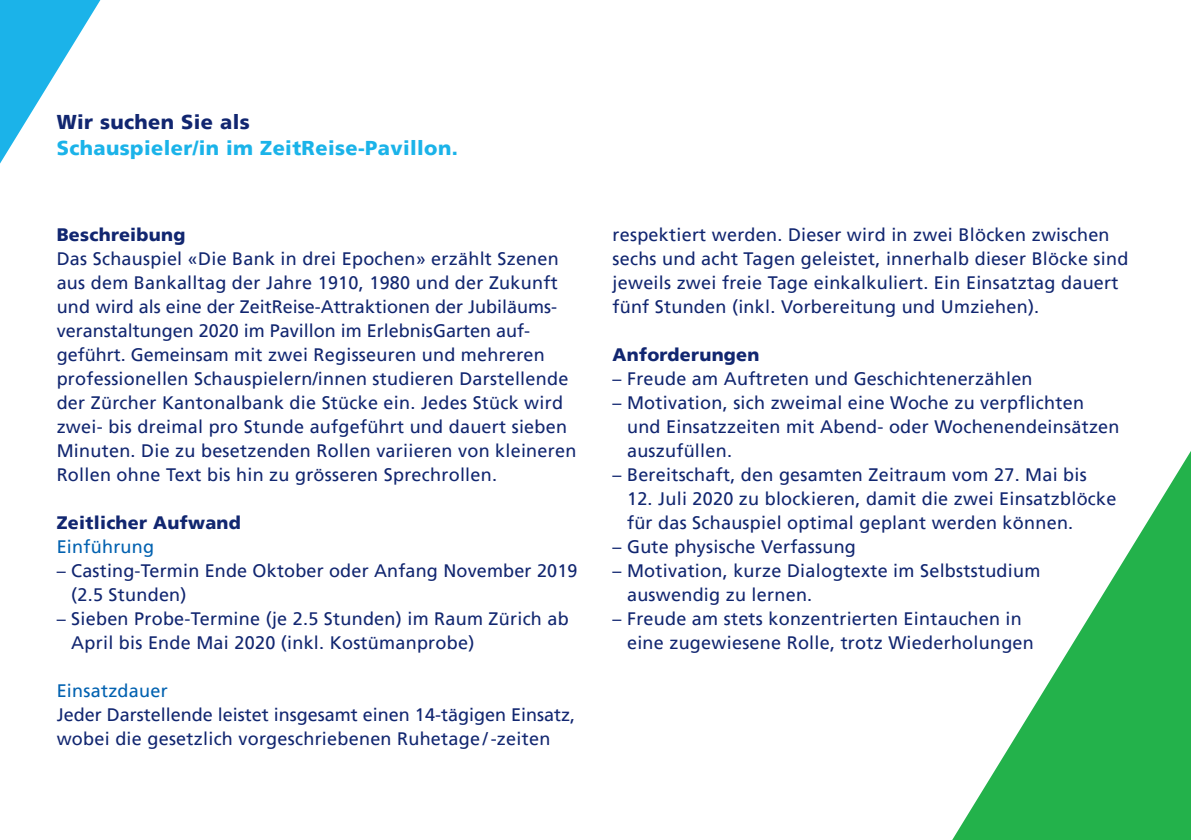
<style>
.page{position:relative;width:1191px;height:840px;background:#fff}
.page>*{position:absolute;margin:0;border:0;box-sizing:border-box;transform-origin:0 0}
.t1{font:900 20px "Frutigerfor ZKB";letter-spacing:.02em;color:#1bb3e9}
.t2{font:900 20px "Frutigerfor ZKB";letter-spacing:.02em;color:#112670}
.t3{font:18px/24px "Frutigerfor ZKB";letter-spacing:.015em;color:#112670}
.t4{font:900 18px "Frutigerfor ZKB";letter-spacing:.015em;color:#112670}
.t5{font:18px "Frutigerfor ZKB";letter-spacing:.015em;color:#0161b0}
</style>
<div class="page">
<svg style="left:953px;top:451px;width:238px;height:388px"></svg>
<svg style="left:0;top:0;width:100px;height:163px"></svg>
<p class="t2" style="left:57px;top:109px;width:194px">Wir suchen Sie als</p>
<p class="t1" style="left:57px;top:135px;width:403px">Schauspieler/in im ZeitReise-Pavillon.</p>
<p class="t4" style="left:57px;top:223px;width:130px">Beschreibung</p>
<p class="t3" style="left:57px;top:246px;width:521px">Das Schauspiel «Die Bank in drei Epochen» erzählt Szenen aus dem Bankalltag der Jahre 1910, 1980 und der Zukunft und wird als eine der ZeitReise-Attraktionen der Jubiläums&shy;veranstaltungen 2020 im Pavillon im ErlebnisGarten auf&shy;geführt. Gemeinsam mit zwei Regisseuren und mehreren professionellen Schauspielern/innen studieren Darstellende der Zürcher Kantonalbank die Stücke ein. Jedes Stück wird zwei- bis dreimal pro Stunde aufgeführt und dauert sieben Minuten. Die zu besetzenden Rollen variieren von kleineren Rollen ohne Text bis hin zu grösseren Sprechrollen.</p>
<p class="t4" style="left:57px;top:511px;width:186px">Zeitlicher Aufwand</p>
<p class="t5" style="left:57px;top:535px;width:99px">Einführung</p>
<p class="t3" style="left:71px;top:558px;width:508px;text-indent:-15px">– Casting-Termin Ende Oktober oder Anfang November 2019 (2.5 Stunden)</p>
<p class="t3" style="left:71px;top:606px;width:499px;text-indent:-15px">– Sieben Probe-Termine (je 2.5 Stunden) im Raum Zürich ab<br>April bis Ende Mai 2020 (inkl. Kostümanprobe)</p>
<p class="t5" style="left:57px;top:679px;width:113px">Einsatzdauer</p>
<p class="t3" style="left:57px;top:702px;width:520px">Jeder Darstellende leistet insgesamt einen 14-tägigen Einsatz, wobei die gesetzlich vorgeschriebenen Ruhetage /-zeiten</p>
<p class="t3" style="left:612px;top:222px;width:498px">respektiert werden. Dieser wird in zwei Blöcken zwischen</p>
<p class="t3" style="left:612px;top:246px;width:517px">sechs und acht Tagen geleistet, innerhalb dieser Blöcke sind jeweils zwei freie Tage einkalkuliert. Ein Einsatztag dauert</p>
<p class="t3" style="left:612px;top:294px;width:428px">fünf Stunden (inkl. Vorbereitung und Umziehen).</p>
<p class="t4" style="left:612px;top:343px;width:148px">Anforderungen</p>
<p class="t3" style="left:612px;top:366px;width:421px">– Freude am Auftreten und Geschichtenerzählen</p>
<p class="t3" style="left:627px;top:390px;width:494px;text-indent:-15px">– Motivation, sich zweimal eine Woche zu verpflichten und Einsatzzeiten mit Abend- oder Wochenendeinsätzen auszufüllen.</p>
<p class="t3" style="left:612px;top:462px;width:476px">– Bereitschaft, den gesamten Zeitraum vom 27. Mai bis</p>
<p class="t3" style="left:627px;top:486px;width:491px">12. Juli 2020 zu blockieren, damit die zwei Einsatzblöcke für das Schauspiel optimal geplant werden können.</p>
<p class="t3" style="left:612px;top:534px;width:245px">– Gute physische Verfassung</p>
<p class="t3" style="left:627px;top:558px;width:415px;text-indent:-15px">– Motivation, kurze Dialogtexte im Selbststudium auswendig zu lernen.</p>
<p class="t3" style="left:627px;top:606px;width:408px;text-indent:-15px">– Freude am stets konzentrierten Eintauchen in eine zugewiesene Rolle, trotz Wiederholungen</p>
</div>
